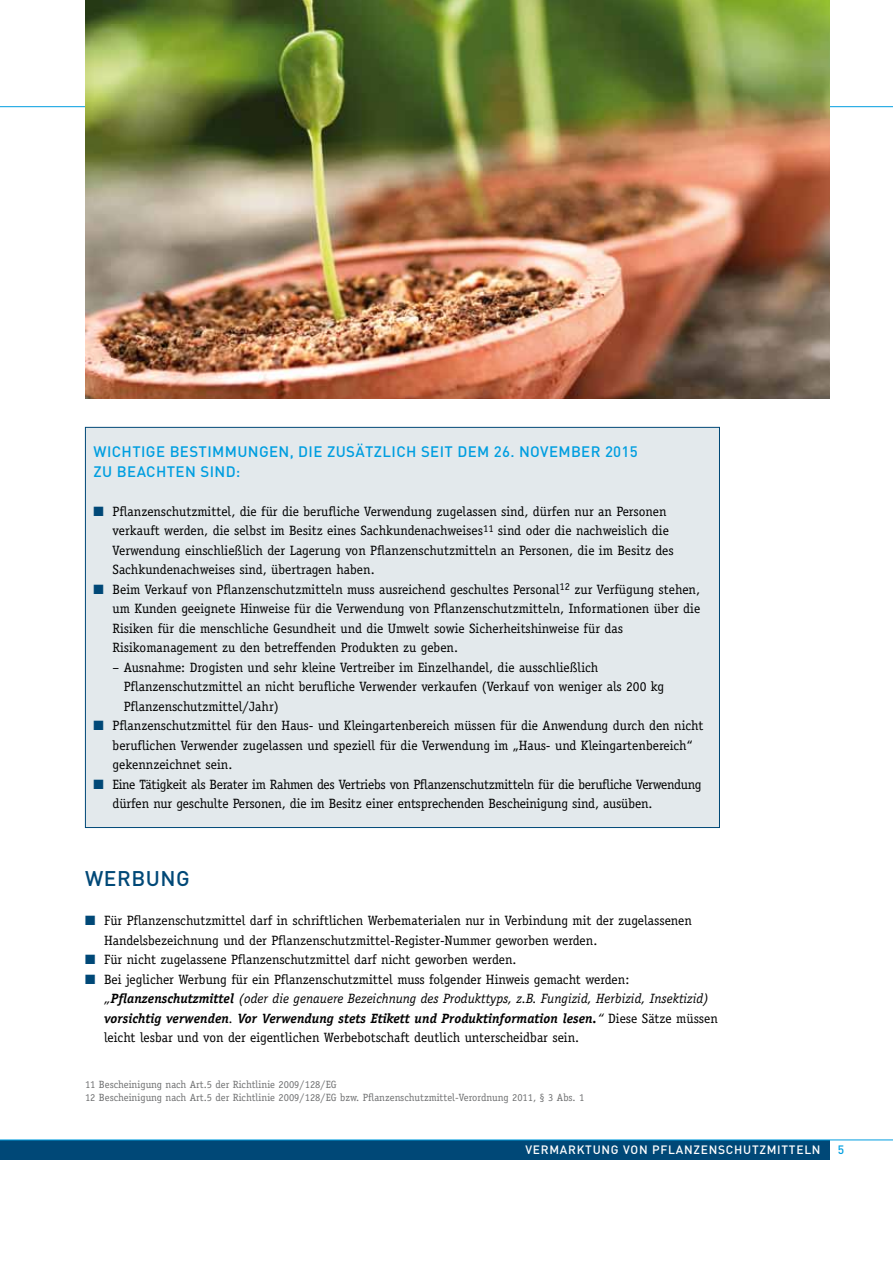
<style>
.page{position:relative;width:893px;height:1263px;background:#fff}
.page>*{position:absolute;margin:0;border:0;box-sizing:border-box;transform-origin:0 0}
.t1{font:500 21px "DIN Pro";color:#004877}
.t2{font:500 15px "DIN Pro";letter-spacing:.025em;color:#009ee0}
.t3{font:13.5px/19.5px "Officina Serif";color:#000}
.t4{font:13.5px/19.5px "Officina Serif";letter-spacing:-.02em;color:#000}
.t5{font:500 12px "DIN Pro";letter-spacing:.06em;color:#fff}
.t6{font:500 12px "DIN Pro";color:#009ee0}
.t7{font:10.5px/12.6px "Officina Serif";color:#707172}
.s1{color:#004877}
.s2{font-style:italic}
.s3{font-weight:700;font-style:italic}
</style>
<div class="page">
<div style="left:85px;top:427px;width:635px;height:401px;background:#e3e9ec;border:1px solid #004877"></div>
<div style="left:0;top:1140px;width:829px;height:20px;background:#004877"></div>
<hr style="left:0;top:1139px;width:893px;height:1px;background:#009ee0">
<hr style="left:0;top:106px;width:893px;height:1px;background:#009ee0">
<img style="left:85px;top:0;width:744px;height:399px">
<p class="t2" style="left:94px;top:442px;width:56px">WICHTIGE</p>
<p class="t2" style="left:170px;top:442px;width:137px">BESTIMMUNGEN, DIE</p>
<p class="t2" style="left:327px;top:442px;width:10px">ZUS</p>
<p class="t2" style="left:355px;top:442px;width:45px">ÄTZLICH</p>
<p class="t2" style="left:421px;top:442px;width:161px">SEIT DEM 26. NOVEMBER</p>
<p class="t2" style="left:605px;top:442px;width:34px">2015</p>
<p class="t2" style="left:94px;top:461px;width:34px">ZU BEACH</p>
<p class="t2" style="left:167px;top:461px;width:75px">TEN SIND:</p>
<p class="t3" style="left:113px;top:502px;width:563px;text-indent:-19px"><span class="s1">■</span> Pflanzenschutzmittel, die für die berufliche Verwendung zugelassen sind, dürfen nur an Personen verkauft werden, die selbst im Besitz eines Sachkundenachweises<sup>11</sup> sind oder die nachweislich die Verwendung einschließlich der Lagerung von Pflanzenschutzmitteln an Personen, die im Besitz des Sachkundenachweises sind, übertragen haben.</p>
<p class="t3" style="left:113px;top:579px;width:589px;text-indent:-19px"><span class="s1">■</span> Beim Verkauf von Pflanzenschutzmitteln muss ausreichend geschultes Personal<sup>12</sup> zur Verfügung stehen, um Kunden geeignete Hinweise für die Verwendung von Pflanzenschutzmitteln, Informationen über die Risiken für die menschliche Gesundheit und die Umwelt sowie Sicherheitshinweise für das Risikomanagement zu den betreffenden Produkten zu geben.</p>
<p class="t3" style="left:124px;top:657px;width:542px;text-indent:-11px">– Ausnahme: Drogisten und sehr kleine Vertreiber im Einzelhandel, die ausschließlich<br>Pflanzenschutzmittel an nicht berufliche Verwender verkaufen (Verkauf von weniger als 200 kg<br>Pflanzenschutzmittel/Jahr)</p>
<p class="t3" style="left:113px;top:716px;width:592px;text-indent:-19px"><span class="s1">■</span> Pflanzenschutzmittel für den Haus- und Kleingartenbereich müssen für die Anwendung durch den nicht beruflichen Verwender zugelassen und speziell für die Verwendung im „Haus- und Kleingartenbereich“ gekennzeichnet sein.</p>
<p class="t4" style="left:113px;top:774px;width:591px;text-indent:-19px"><span class="s1">■</span> Eine Tätigkeit als Berater im Rahmen des Vertriebs von Pflanzenschutzmitteln für die berufliche Verwendung dürfen nur geschulte Personen, die im Besitz einer entsprechenden Bescheinigung sind, ausüben.</p>
<h1 class="t1" style="left:85px;top:864px;width:33px">WERBU</h1>
<h1 class="t1" style="left:161px;top:864px;width:28px">NG</h1>
<p class="t3" style="left:104px;top:911px;width:589px;text-indent:-19px"><span class="s1">■</span> Für Pflanzenschutzmittel darf in schriftlichen Werbematerialen nur in Verbindung mit der zugelassenen<br>Handelsbezeichnung und der Pflanzenschutzmittel-Register-Nummer geworben werden.</p>
<p class="t3" style="left:85px;top:950px;width:433px"><span class="s1">■</span> Für nicht zugelassene Pflanzenschutzmittel darf nicht geworben werden.</p>
<p class="t3" style="left:104px;top:969px;width:615px;text-indent:-19px"><span class="s1">■</span> Bei jeglicher Werbung für ein Pflanzenschutzmittel muss folgender Hinweis gemacht werden: <span class="s2">„</span><span class="s3">Pflanzenschutzmittel</span> <span class="s2">(oder die genauere Bezeichnung des Produkttyps, z.B. Fungizid, Herbizid, Insektizid) </span><span class="s3">vorsichtig verwenden</span><span class="s2">.</span> <span class="s3">Vor Verwendung stets Etikett und Produktinformation lesen.</span><span class="s2">“</span> Diese Sätze müssen leicht lesbar und von der eigentlichen Werbebotschaft deutlich unterscheidbar sein.</p>
<p class="t7" style="left:85px;top:1078px;width:501px">11 Bescheinigung nach Art.5 der Richtlinie 2009/128/EG<br>12 Bescheinigung nach Art.5 der Richtlinie 2009/128/EG bzw. Pflanzenschutzmittel-Verordnung 2011, § 3 Abs. 1</p>
<p class="t5" style="left:525px;top:1141px;width:44px">VER MARK</p>
<p class="t5" style="left:585px;top:1141px;width:142px">TU NG VON PFLANZENSCHU</p>
<p class="t5" style="left:752px;top:1141px;width:70px">TZMITTELN</p>
<p class="t6" style="left:838px;top:1141px;width:8px">5</p>
</div>
